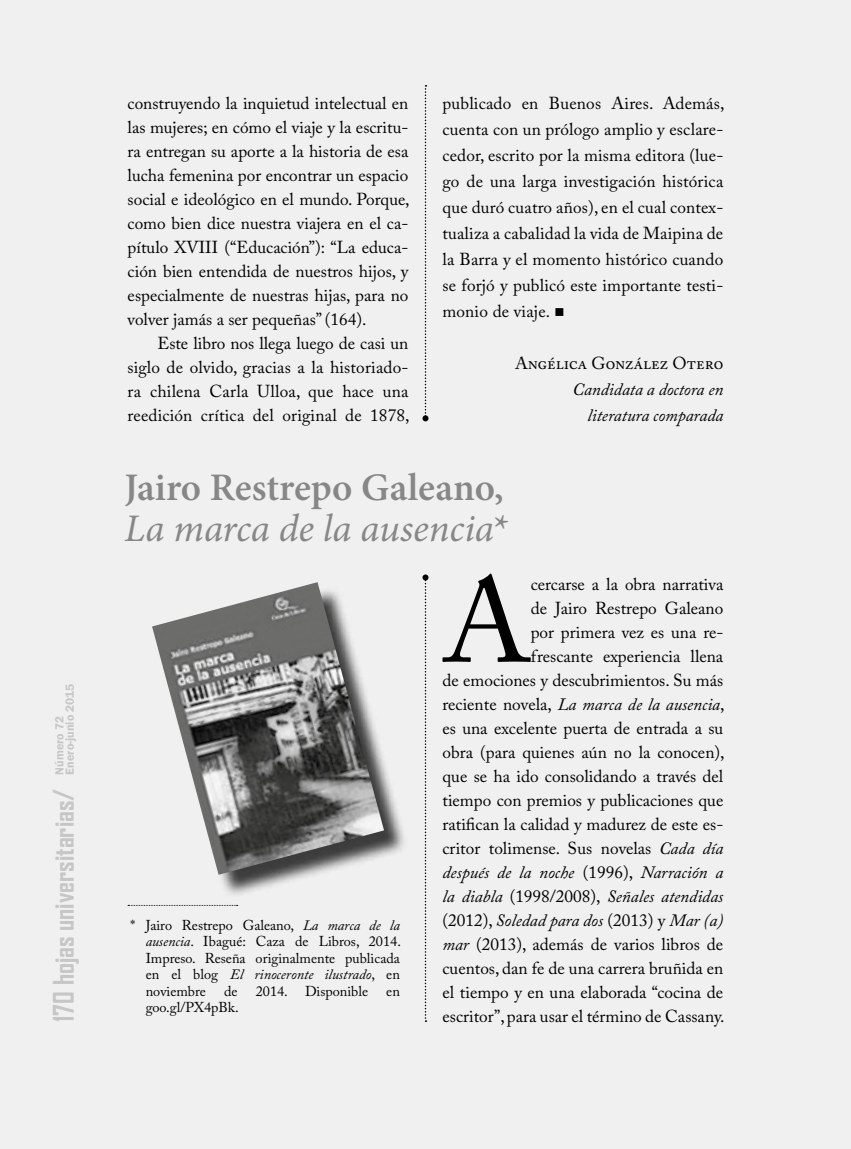
<style>
.page{position:relative;width:851px;height:1149px;background:#fff}
.page>*{position:absolute;margin:0;border:0;box-sizing:border-box;transform-origin:0 0}
.t1{font:118.5px "Adobe Caslon Pro";color:#000}
.t2{font:600 39px/41px "Minion Pro";color:#878787}
.t3{font:700 27.15px "Agency FB";color:#c6c6c6}
.t4{font:17.25px/24px "Adobe Caslon Pro";color:#000;text-align:justify}
.t5{font:italic 17.25px/26px "Adobe Caslon Pro";color:#000;text-align:right}
.t6{font:14.25px/16.5px "Adobe Caslon Pro";color:#000;text-align:justify}
.t7{font:600 12px/10.5px "Franklin Gothic";color:#c6c6c6}
.s1{font-weight:400;font-style:italic}
.s2{font-style:italic}
</style>
<div class="page">
<div style="left:0;top:0;width:850px;height:1148px;background:#f0f0f0"></div>
<svg style="left:422px;top:85px;width:6px;height:336px"></svg>
<div style="left:156px;top:586px;width:251px;height:312px;background:#000;opacity:.75"></div>
<img style="left:152px;top:582px;width:232px;height:292px">
<svg style="left:422px;top:574px;width:6px;height:447px"></svg>
<p class="t7" style="left:54px;top:774px;width:92px;rotate:-90deg">Número 72<br>Enero-junio 2015</p>
<h3 class="t3" style="left:47px;top:1021px;width:235px;rotate:-90deg">170 hojas universitarias/</h3>
<p class="t4" style="left:128px;top:91px;width:283px">construyendo la inquietud intelectual en las mujeres; en cómo el viaje y la escritu&shy;ra entregan su aporte a la historia de esa lucha femenina por encontrar un espacio social e ideológico en el mundo. Porque, como bien dice nuestra viajera en el ca&shy;pítulo XVIII (“Educación”): “La educa&shy;ción bien entendida de nuestros hijos, y especialmente de nuestras hijas, para no volver jamás a ser pequeñas” (164).</p>
<p class="t4" style="left:128px;top:331px;width:283px;text-indent:30px">Este libro nos llega luego de casi un siglo de olvido, gracias a la historiado&shy;ra chilena Carla Ulloa, que hace una reedición crítica del original de 1878,</p>
<p class="t4" style="left:442px;top:90px;width:283px;line-height:26px">publicado en Buenos Aires. Además, cuenta con un prólogo amplio y esclare&shy;cedor, escrito por la misma editora (lue&shy;go de una larga investigación histórica que duró cuatro años), en el cual contex&shy;tualiza a cabalidad la vida de Maipina de la Barra y el momento histórico cuando se forjó y publicó este importante testi&shy;monio de viaje. ■</p>
<p class="t4" style="left:515px;top:351px;width:210px">Angélica González Otero</p>
<p class="t5" style="left:572px;top:376px;width:152px">Candidata a doctora en literatura comparada</p>
<h2 class="t2" style="left:125px;top:466px;width:386px">Jairo Restrepo Galeano,<br><span class="s1">La marca de la ausencia</span>*</h2>
<p class="t6" style="left:146px;top:916px;width:257px;text-indent:-15px">* Jairo Restrepo Galeano, <span class="s2">La marca de la ausencia</span>. Ibagué: Caza de Libros, 2014.<br>Impreso. Reseña originalmente publicada en el blog <span class="s2">El rinoceronte ilustrado</span>, en noviembre</p>
<p class="t6" style="left:224px;top:982px;width:15px">de</p>
<p class="t6" style="left:256px;top:982px;width:114px">2014. Disponible</p>
<p class="t6" style="left:386px;top:982px;width:15px">en</p>
<p class="t6" style="left:146px;top:998px;width:94px">goo.gl/PX4pBk.</p>
<h1 class="t1" style="left:442px;top:551px;width:90px">A</h1>
<p class="t4" style="left:442px;top:571px;width:283px;text-align:right">cercarse a la obra narrativa<br>de Jairo Restrepo Galeano<br>por primera vez es una re-<br>frescante experiencia llena<br>de emociones y descubrimientos. Su más reciente novela, <span class="s2">La marca de la ausencia</span>, es una excelente puerta de entrada a su obra (para quienes aún no la conocen), que se ha ido consolidando a través del tiempo con premios y publicaciones que ratifican la calidad y madurez de este es&shy;critor tolimense. Sus novelas <span class="s2">Cada día después de la noche</span> (1996), <span class="s2">Narración a la diabla</span> (1998/2008), <span class="s2">Señales atendidas </span>(2012), <span class="s2">Soledad para dos</span> (2013) y <span class="s2">Mar (a) mar</span> (2013), además de varios libros de cuentos, dan fe de una carrera bruñida en el tiempo y en una elaborada “cocina de escritor”, para usar el término de Cassany.</p>
</div>
